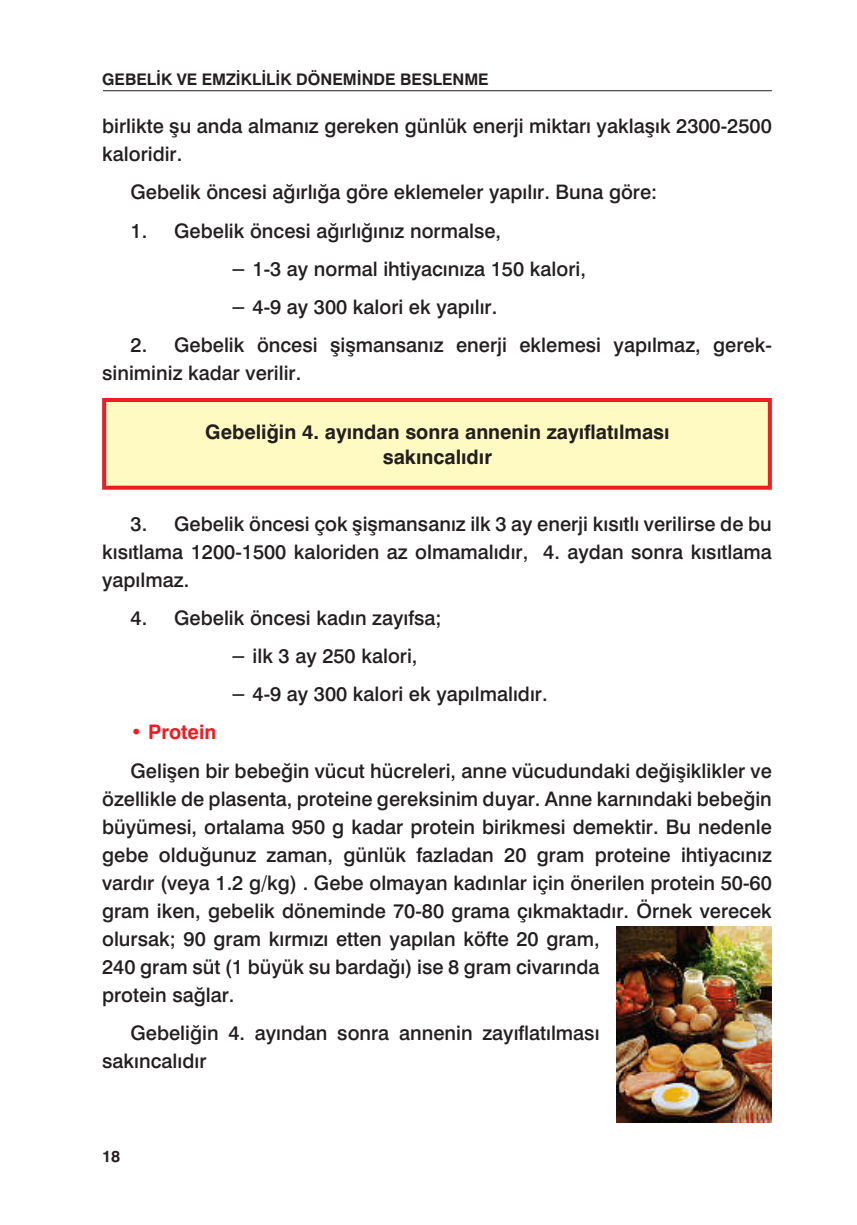
<style>
.page{position:relative;width:857px;height:1225px;background:#fff}
.page>*{position:absolute;margin:0;border:0;box-sizing:border-box;transform-origin:0 0}
.t1{font:20px/28px "Helvetica OTF";color:#231f20}
.t2{font:700 20px/25px "Helvetica OTF";color:#231f20;text-align:center}
.t3{font:700 16px "Helvetica OTF";color:#231f20}
.s1{font-weight:700;color:#ee1d23}
</style>
<div class="page">
<hr style="left:103px;top:90px;width:668px;height:1px;background:#231f20">
<div style="left:102px;top:398px;width:669px;height:92px;background:#fffac1;border:4px solid #ee1d23"></div>
<img style="left:616px;top:926px;width:155px;height:197px">
<p class="t3" style="left:102px;top:70px;width:388px">GEBELİK VE EMZİKLİLİK DÖNEMİNDE BESLENME</p>
<p class="t1" style="left:102px;top:112px;width:670px">birlikte şu anda almanız gereken günlük enerji miktarı yaklaşık 2300-2500 kaloridir.</p>
<p class="t1" style="left:130px;top:178px;width:528px">Gebelik öncesi ağırlığa göre eklemeler yapılır. Buna göre:</p>
<p class="t1" style="left:230px;top:211px;width:357px;line-height:38.2px;text-indent:-100px">1. Gebelik öncesi ağırlığınız normalse,<br>− 1-3 ay normal ihtiyacınıza 150 kalori, − 4-9 ay 300 kalori ek yapılır.</p>
<p class="t1" style="left:102px;top:331px;width:670px;text-indent:28px">2. Gebelik öncesi şişmansanız enerji eklemesi yapılmaz, gerek&shy;siniminiz kadar verilir.</p>
<p class="t2" style="left:205px;top:419px;width:466px">Gebeliğin 4. ayından sonra annenin zayıflatılması sakıncalıdır</p>
<p class="t1" style="left:102px;top:509px;width:670px;text-align:justify;text-indent:28px">3. Gebelik öncesi çok şişmansanız ilk 3 ay enerji kısıtlı verilirse de bu kısıtlama 1200-1500 kaloriden az olmamalıdır, 4. aydan sonra kısıtlama yapılmaz.</p>
<p class="t1" style="left:230px;top:598px;width:318px;line-height:38.2px;text-indent:-100px">4. Gebelik öncesi kadın zayıfsa;<br>− ilk 3 ay 250 kalori,<br>− 4-9 ay 300 kalori ek yapılmalıdır.</p>
<p class="t1" style="left:130px;top:713px;width:642px;line-height:38.2px"><span class="s1">• Protein<br></span>Gelişen bir bebeğin vücut hücreleri, anne vücudundaki değişiklikler ve</p>
<p class="t1" style="left:102px;top:784px;width:670px">özellikle de plasenta, proteine gereksinim duyar. Anne karnındaki bebeğin büyümesi, ortalama 950 g kadar protein birikmesi demektir. Bu nedenle gebe olduğunuz zaman, günlük fazladan 20 gram proteine ihtiyacınız vardır (veya 1.2 g/kg) . Gebe olmayan kadınlar için önerilen protein 50-60 gram iken, gebelik döneminde 70-80 grama çıkmaktadır. Örnek verecek olursak; 90 gram kırmızı etten yapılan köfte 20 gram,<br>240 gram süt (1 büyük su bardağı) ise 8 gram civarında<br>protein sağlar.</p>
<p class="t1" style="left:102px;top:1018px;width:498px;text-indent:28px">Gebeliğin 4. ayından sonra annenin zayıflatılması sakıncalıdır</p>
<p class="t3" style="left:102px;top:1146px;width:20px">18</p>
</div>
